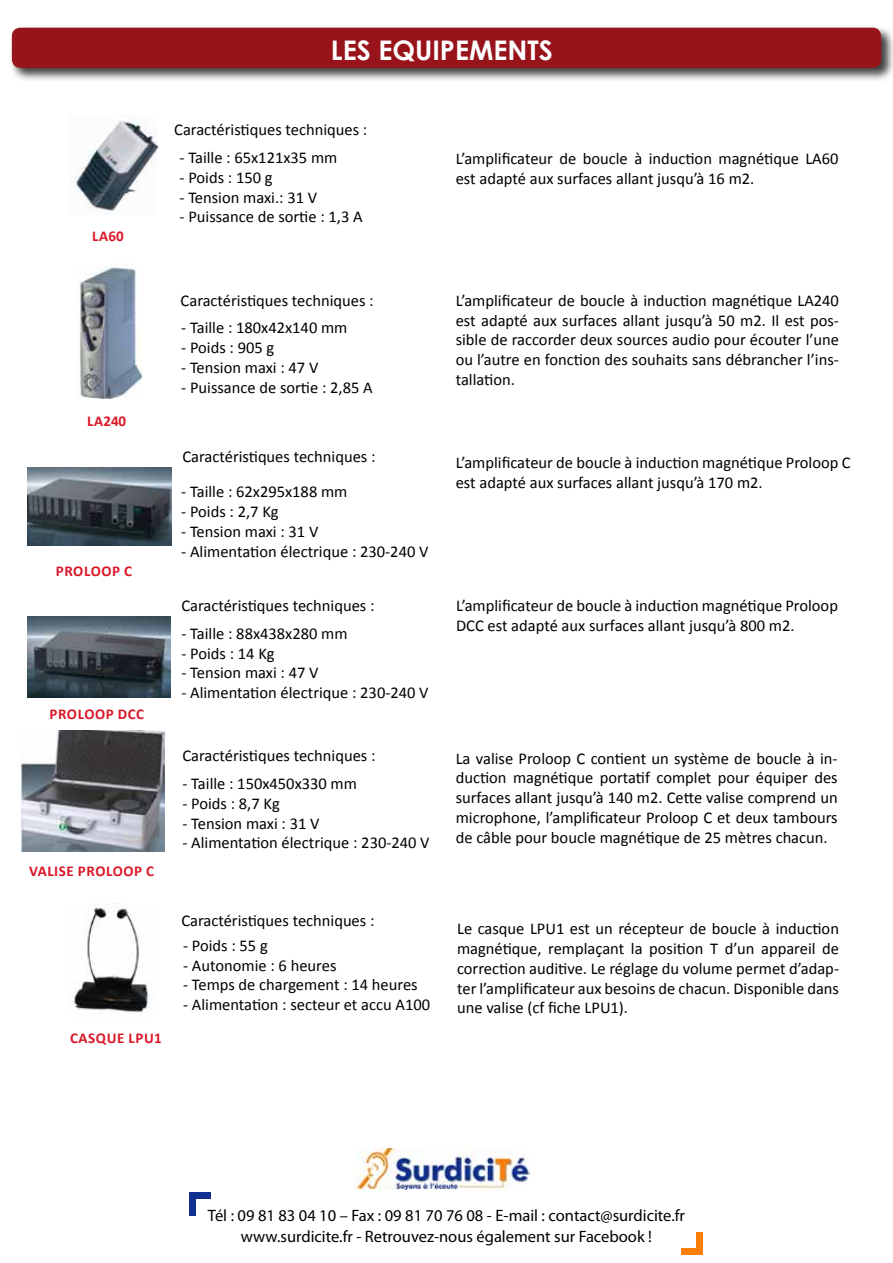
<style>
.page{position:relative;width:893px;height:1263px;background:#fff}
.page>*{position:absolute;margin:0;border:0;box-sizing:border-box;transform-origin:0 0}
.t1{font:700 27px "Century Gothic";color:#fff}
.t2{font:16.5px/19.8px "Calibri";color:#000}
.t3{font:16.5px/21.6px "Myriad Pro";color:#000;text-align:center}
.t4{font:700 15px "Calibri";letter-spacing:.04em;color:#da1728}
</style>
<div class="page">
<div style="left:10px;top:25px;width:883px;height:57px;background:#000;opacity:.75"></div>
<div style="left:12px;top:28px;width:869px;height:40px;background:#98141b;border-radius:9px"></div>
<img style="left:69px;top:120px;width:88px;height:91px">
<img style="left:78px;top:267px;width:64px;height:131px">
<img style="left:27px;top:468px;width:145px;height:77px">
<img style="left:27px;top:617px;width:144px;height:80px">
<img style="left:21px;top:730px;width:144px;height:121px">
<img style="left:73px;top:907px;width:80px;height:106px">
<img style="left:354px;top:1148px;width:176px;height:42px">
<div style="left:189px;top:1192px;width:22px;height:7px;background:#113092"></div>
<div style="left:189px;top:1194px;width:7px;height:22px;background:#113092"></div>
<div style="left:696px;top:1232px;width:7px;height:21px;background:#ff7f06"></div>
<div style="left:681px;top:1248px;width:22px;height:6px;background:#ff7f06"></div>
<h1 class="t1" style="left:331px;top:30px;width:223px">LES EQUIPEMENTS</h1>
<p class="t4" style="left:92px;top:227px;width:33px">LA60</p>
<p class="t2" style="left:174px;top:119px;width:195px">Caractéristiques techniques :</p>
<p class="t2" style="left:180px;top:147px;width:159px">- Taille : 65x121x35 mm</p>
<p class="t2" style="left:180px;top:167px;width:95px">- Poids : 150 g</p>
<p class="t2" style="left:180px;top:186px;width:139px">- Tension maxi.: 31 V</p>
<p class="t2" style="left:180px;top:206px;width:185px">- Puissance de sortie : 1,3 A</p>
<p class="t4" style="left:87px;top:412px;width:41px">LA240</p>
<p class="t4" style="left:56px;top:561px;width:78px">PROLOOP C</p>
<p class="t4" style="left:50px;top:704px;width:96px">PROLOOP DCC</p>
<p class="t4" style="left:29px;top:861px;width:127px">VALISE PROLOOP C</p>
<p class="t4" style="left:70px;top:1028px;width:93px">CASQUE LPU1</p>
<p class="t2" style="left:181px;top:290px;width:195px">Caractéristiques techniques :</p>
<p class="t2" style="left:181px;top:317px;width:168px">- Taille : 180x42x140 mm</p>
<p class="t2" style="left:181px;top:337px;width:95px">- Poids : 905 g</p>
<p class="t2" style="left:181px;top:357px;width:139px">- Tension maxi : 47 V</p>
<p class="t2" style="left:181px;top:377px;width:193px">- Puissance de sortie : 2,85 A</p>
<p class="t2" style="left:182px;top:445px;width:195px">Caractéristiques techniques :</p>
<p class="t2" style="left:181px;top:481px;width:168px">- Taille : 62x295x188 mm</p>
<p class="t2" style="left:181px;top:501px;width:99px">- Poids : 2,7 Kg</p>
<p class="t2" style="left:181px;top:521px;width:139px">- Tension maxi : 31 V</p>
<p class="t2" style="left:181px;top:540px;width:249px">- Alimentation électrique : 230-240 V</p>
<p class="t2" style="left:181px;top:595px;width:195px">Caractéristiques techniques :</p>
<p class="t2" style="left:181px;top:623px;width:168px">- Taille : 88x438x280 mm</p>
<p class="t2" style="left:181px;top:642px;width:95px">- Poids : 14 Kg</p>
<p class="t2" style="left:181px;top:662px;width:139px">- Tension maxi : 47 V</p>
<p class="t2" style="left:181px;top:682px;width:249px">- Alimentation électrique : 230-240 V</p>
<p class="t2" style="left:182px;top:745px;width:195px">Caractéristiques techniques :</p>
<p class="t2" style="left:182px;top:773px;width:176px">- Taille : 150x450x330 mm</p>
<p class="t2" style="left:182px;top:792px;width:99px">- Poids : 8,7 Kg</p>
<p class="t2" style="left:182px;top:812px;width:139px">- Tension maxi : 31 V</p>
<p class="t2" style="left:182px;top:832px;width:249px">- Alimentation électrique : 230-240 V</p>
<p class="t2" style="left:181px;top:910px;width:195px">Caractéristiques techniques :</p>
<p class="t2" style="left:183px;top:934px;width:86px">- Poids : 55 g</p>
<p class="t2" style="left:183px;top:954px;width:155px">- Autonomie : 6 heures</p>
<p class="t2" style="left:183px;top:974px;width:236px">- Temps de chargement : 14 heures</p>
<p class="t2" style="left:183px;top:994px;width:248px">- Alimentation : secteur et accu A100</p>
<p class="t2" style="left:456px;top:148px;width:384px">L’amplificateur de boucle à induction magnétique LA60 est adapté aux surfaces allant jusqu’à 16 m2.</p>
<p class="t2" style="left:456px;top:290px;width:385px;text-align:justify">L’amplificateur de boucle à induction magnétique LA240 est adapté aux surfaces allant jusqu’à 50 m2. Il est pos&shy;sible de raccorder deux sources audio pour écouter l’une ou l’autre en fonction des souhaits sans débrancher l’ins&shy;tallation.</p>
<p class="t2" style="left:456px;top:452px;width:396px">L’amplificateur de boucle à induction magnétique Proloop C est adapté aux surfaces allant jusqu’à 170 m2.</p>
<p class="t2" style="left:456px;top:595px;width:383px">L’amplificateur de boucle à induction magnétique Proloop<br>DCC est adapté aux surfaces allant jusqu’à 800 m2.</p>
<p class="t2" style="left:456px;top:747px;width:383px;text-align:justify">La valise Proloop C contient un système de boucle à in&shy;duction magnétique portatif complet pour équiper des surfaces allant jusqu’à 140 m2. Cette valise comprend un microphone, l’amplificateur Proloop C et deux tambours de câble pour boucle magnétique de 25 mètres chacun.</p>
<p class="t2" style="left:457px;top:918px;width:383px;text-align:justify">Le casque LPU1 est un récepteur de boucle à induction magnétique, remplaçant la position T d’un appareil de correction auditive. Le réglage du volume permet d’adap&shy;ter l’amplificateur aux besoins de chacun. Disponible dans une valise (cf fiche LPU1).</p>
<p class="t3" style="left:208px;top:1204px;width:478px">Tél : 09 81 83 04 10 – Fax : 09 81 70 76 08 - E-mail : contact@surdicite.fr www.surdicite.fr - Retrouvez-nous également sur Facebook !</p>
</div>
